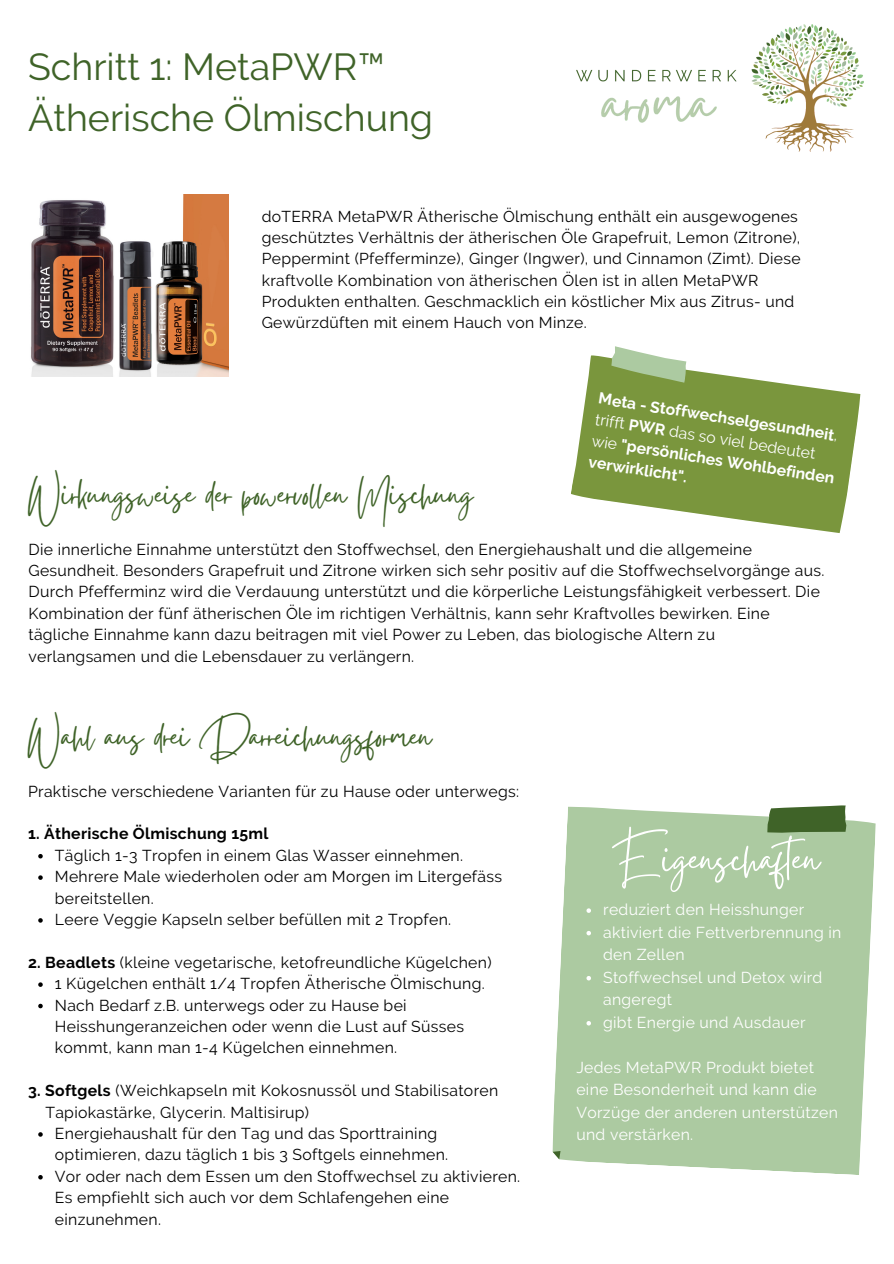
<style>
.page{position:relative;width:894px;height:1264px;background:#fff}
.page>*{position:absolute;margin:0;border:0;box-sizing:border-box;transform-origin:0 0}
.t1{font:52.8px "Gistesy";color:#fff}
.t2{font:42px "Gistesy";color:#3f6328}
.t3{font:37.5px/51.8px "Raleway";color:#3f6328}
.t4{font:15.75px/21.5px "Raleway";letter-spacing:.02em;color:#000}
.t5{font:15.75px/22.5px "Raleway";letter-spacing:.02em;color:#fff}
.t6{font:700 15.75px/21.5px "Raleway";color:#fff}
.t7{font:700 15.75px "Raleway";letter-spacing:.02em;color:#000}
.s1{font-weight:400}
.s2{font-weight:700}
</style>
<div class="page">
<svg style="left:559px;top:820px;width:316px;height:355px;fill:#accaa1"></svg>
<div style="left:552px;top:805px;width:294px;height:354px;background:#accaa1"></div>
<img style="left:576px;top:24px;width:287px;height:127px">
<svg style="left:571px;top:355px;width:289px;height:178px;fill:#7a963d"></svg>
<svg style="left:611px;top:346px;width:74px;height:37px"></svg>
<img style="left:31px;top:194px;width:197px;height:183px">
<svg style="left:38px;top:854px;width:5px;height:4px"></svg>
<svg style="left:38px;top:875px;width:5px;height:4px"></svg>
<svg style="left:38px;top:918px;width:5px;height:4px"></svg>
<svg style="left:38px;top:982px;width:5px;height:4px"></svg>
<svg style="left:38px;top:1003px;width:5px;height:5px"></svg>
<svg style="left:38px;top:1132px;width:5px;height:4px"></svg>
<svg style="left:38px;top:1175px;width:5px;height:4px"></svg>
<svg style="left:586px;top:908px;width:5px;height:4px"></svg>
<svg style="left:586px;top:930px;width:5px;height:5px"></svg>
<svg style="left:586px;top:975px;width:5px;height:5px"></svg>
<svg style="left:586px;top:1021px;width:5px;height:4px"></svg>
<p class="t3" style="left:28px;top:40px;width:406px">Schritt 1: MetaPWR™<br>Ätherische Ölmischung</p>
<p class="t4" style="left:261px;top:205px;width:540px">doTERRA MetaPWR Ätherische Ölmischung enthält ein ausgewogenes geschütztes Verhältnis der ätherischen Öle Grapefruit, Lemon (Zitrone), Peppermint (Pfefferminze), Ginger (Ingwer), und Cinnamon (Zimt). Diese kraftvolle Kombination von ätherischen Ölen ist in allen MetaPWR Produkten enthalten. Geschmacklich ein köstlicher Mix aus Zitrus- und Gewürzdüften mit einem Hauch von Minze.</p>
<p class="t2" style="left:28px;top:465px;width:446px">Wirkungsweise der powervollen Mischung</p>
<p class="t6" style="left:600px;top:387px;width:247px;rotate:9deg">Meta - Stoffwechselgesundheit<span class="s1">, trifft</span> PWR <span class="s1">das so viel bedeutet wie</span> "persönliches Wohlbefinden verwirklicht".</p>
<p class="t4" style="left:28px;top:538px;width:797px">Die innerliche Einnahme unterstützt den Stoffwechsel, den Energiehaushalt und die allgemeine Gesundheit. Besonders Grapefruit und Zitrone wirken sich sehr positiv auf die Stoffwechselvorgänge aus.<br>Durch Pfefferminz wird die Verdauung unterstützt und die körperliche Leistungsfähigkeit verbessert. Die Kombination der fünf ätherischen Öle im richtigen Verhältnis, kann sehr Kraftvolles bewirken. Eine tägliche Einnahme kann dazu beitragen mit viel Power zu Leben, das biologische Altern zu verlangsamen und die Lebensdauer zu verlängern.</p>
<p class="t2" style="left:28px;top:707px;width:405px">Wahl aus drei Darreichungsformen</p>
<p class="t4" style="left:28px;top:780px;width:492px">Praktische verschiedene Varianten für zu Hause oder unterwegs:</p>
<p class="t7" style="left:28px;top:824px;width:242px">1. Ätherische Ölmischung 15ml</p>
<p class="t4" style="left:55px;top:844px;width:409px">Täglich 1-3 Tropfen in einem Glas Wasser einnehmen.</p>
<p class="t4" style="left:55px;top:865px;width:448px">Mehrere Male wiederholen oder am Morgen im Litergefäss bereitstellen.</p>
<p class="t4" style="left:55px;top:908px;width:397px">Leere Veggie Kapseln selber befüllen mit 2 Tropfen.</p>
<p class="t4" style="left:28px;top:951px;width:465px"><span class="s2">2. Beadlets</span> (kleine vegetarische, ketofreundliche Kügelchen)</p>
<p class="t4" style="left:55px;top:972px;width:431px">1 Kügelchen enthält 1/4 Tropfen Ätherische Ölmischung.</p>
<p class="t4" style="left:55px;top:994px;width:410px">Nach Bedarf z.B. unterwegs oder zu Hause bei<br>Heisshungeranzeichen oder wenn die Lust auf Süsses kommt, kann man 1-4 Kügelchen einnehmen.</p>
<p class="t4" style="left:28px;top:1079px;width:471px"><span class="s2">3. Softgels</span> (Weichkapseln mit Kokosnussöl und Stabilisatoren</p>
<p class="t4" style="left:45px;top:1101px;width:265px">Tapiokastärke, Glycerin. Maltisirup)</p>
<p class="t4" style="left:55px;top:1122px;width:394px">Energiehaushalt für den Tag und das Sporttraining optimieren, dazu täglich 1 bis 3 Softgels einnehmen.</p>
<p class="t4" style="left:55px;top:1165px;width:466px">Vor oder nach dem Essen um den Stoffwechsel zu aktivieren.<br>Es empfiehlt sich auch vor dem Schlafengehen eine einzunehmen.</p>
<p class="t1" style="left:614px;top:822px;width:207px">Eigenschaften</p>
<p class="t5" style="left:603px;top:898px;width:203px">reduziert den Heisshunger</p>
<p class="t5" style="left:603px;top:920px;width:239px">aktiviert die Fettverbrennung in den Zellen</p>
<p class="t5" style="left:603px;top:965px;width:221px">Stoffwechsel und Detox wird angeregt</p>
<p class="t5" style="left:603px;top:1010px;width:204px">gibt Energie und Ausdauer</p>
<p class="t5" style="left:576px;top:1056px;width:263px">Jedes MetaPWR Produkt bietet eine Besonderheit und kann die<br>Vorzüge der anderen unterstützen und verstärken.</p>
</div>
